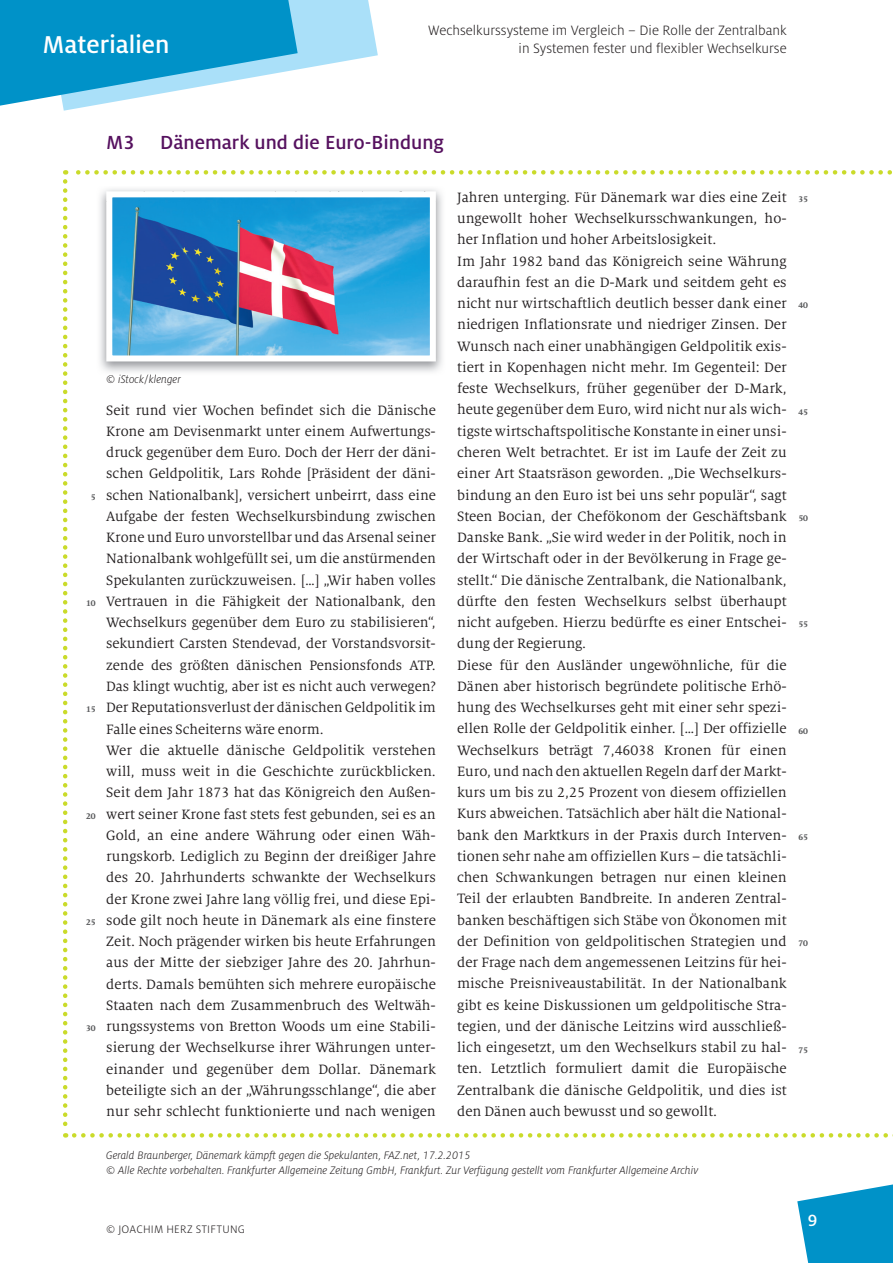
<style>
.page{position:relative;width:893px;height:1263px;background:#fff}
.page>*{position:absolute;margin:0;border:0;box-sizing:border-box;transform-origin:0 0}
.t1{font:500 27px "Milo OT";color:#fff}
.t2{font:500 21px "Milo OT";color:#56115f}
.t3{font:500 18px "Milo OT";color:#fff}
.t4{font:15px/21.3px "Milo Serif OT";color:#231f20}
.t5{font:300 15px/18px "Milo Pro";color:#231f20;text-align:right}
.t6{font:italic 300 12px/15px "Milo Pro";color:#231f20}
.t7{font:300 12px "Milo Pro";letter-spacing:.025em;color:#231f20}
.t8{font:700 9px "Milo Serif OT";color:#57585a}
</style>
<div class="page">
<svg style="left:797px;top:1184px;width:96px;height:79px"></svg>
<svg style="left:0;top:0;width:378px;height:111px"></svg>
<svg style="left:63px;top:181px;width:4px;height:956px"></svg>
<svg style="left:74px;top:1133px;width:819px;height:4px"></svg>
<svg style="left:65px;top:170px;width:827px;height:5px"></svg>
<img style="left:100px;top:189px;width:342px;height:186px">
<img style="left:108px;top:375px;width:48px;height:1px">
<img style="left:113px;top:198px;width:316px;height:156px">
<div style="left:106px;top:191px;width:330px;height:170px;border:6px solid #fff"></div>
<h1 class="t1" style="left:43px;top:30px;width:129px">materialien</h1>
<p class="t5" style="left:428px;top:22px;width:360px">Wechselkurssysteme im Vergleich – Die Rolle der Zentralbank in Systemen fester und flexibler Wechselkurse</p>
<h2 class="t2" style="left:106px;top:131px;width:339px">m3 dänemark und die euro-bindung</h2>
<p class="t8" style="left:91px;top:492px;width:6px">5</p>
<p class="t8" style="left:86px;top:598px;width:11px">10</p>
<p class="t8" style="left:86px;top:705px;width:11px">15</p>
<p class="t8" style="left:86px;top:811px;width:11px">20</p>
<p class="t8" style="left:86px;top:917px;width:11px">25</p>
<p class="t8" style="left:86px;top:1023px;width:11px">30</p>
<p class="t4" style="left:457px;top:187px;width:331px">Jahren unterging. Für Dänemark war dies eine Zeit ungewollt hoher Wechselkursschwankungen, ho&shy;her Inflation und hoher Arbeitslosigkeit.<br>Im Jahr 1982 band das Königreich seine Währung daraufhin fest an die D-Mark und seitdem geht es nicht nur wirtschaftlich deutlich besser dank einer niedrigen Inflationsrate und niedriger Zinsen. Der Wunsch nach einer unabhängigen Geldpolitik exis&shy;tiert in Kopenhagen nicht mehr. Im Gegenteil: Der feste Wechselkurs, früher gegenüber der D-Mark, heute gegenüber dem Euro, wird nicht nur als wich&shy;tigste wirtschaftspolitische Konstante in einer unsi&shy;cheren Welt betrachtet. Er ist im Laufe der Zeit zu einer Art Staatsräson geworden. „Die Wechselkurs&shy;bindung an den Euro ist bei uns sehr populär“, sagt Steen Bocian, der Chefökonom der Geschäftsbank Danske Bank. „Sie wird weder in der Politik, noch in der Wirtschaft oder in der Bevölkerung in Frage ge&shy;stellt.“ Die dänische Zentralbank, die Nationalbank, dürfte den festen Wechselkurs selbst überhaupt nicht aufgeben. Hierzu bedürfte es einer Entschei&shy;dung der Regierung.<br>Diese für den Ausländer ungewöhnliche, für die Dänen aber historisch begründete politische Erhö&shy;hung des Wechselkurses geht mit einer sehr spezi&shy;ellen Rolle der Geldpolitik einher. […] Der offizielle Wechselkurs beträgt 7,46038 Kronen für einen Euro, und nach den aktuellen Regeln darf der Markt&shy;kurs um bis zu 2,25 Prozent von diesem offiziellen Kurs abweichen. Tatsächlich aber hält die National&shy;bank den Marktkurs in der Praxis durch Interven&shy;tionen sehr nahe am offiziellen Kurs – die tatsächli&shy;chen Schwankungen betragen nur einen kleinen Teil der erlaubten Bandbreite. In anderen Zentral&shy;banken beschäftigen sich Stäbe von Ökonomen mit der Definition von geldpolitischen Strategien und der Frage nach dem angemessenen Leitzins für hei&shy;mische Preisniveaustabilität. In der Nationalbank gibt es keine Diskussionen um geldpolitische Stra&shy;tegien, und der dänische Leitzins wird ausschließ&shy;lich eingesetzt, um den Wechselkurs stabil zu hal&shy;ten. Letztlich formuliert damit die Europäische Zentralbank die dänische Geldpolitik, und dies ist den Dänen auch bewusst und so gewollt.</p>
<p class="t6" style="left:106px;top:1148px;width:593px">Gerald Braunberger, Dänemark kämpft gegen die Spekulanten, FAZ.net, 17.2.2015<br>© Alle Rechte vorbehalten. Frankfurter Allgemeine Zeitung GmbH, Frankfurt. Zur Verfügung gestellt vom Frankfurter Allgemeine Archiv</p>
<p class="t6" style="left:106px;top:372px;width:76px">© iStock / klenger</p>
<p class="t4" style="left:106px;top:400px;width:331px">Seit rund vier Wochen befindet sich die Dänische Krone am Devisenmarkt unter einem Aufwertungs&shy;druck gegenüber dem Euro. Doch der Herr der däni&shy;schen Geldpolitik, Lars Rohde [Präsident der däni&shy;schen Nationalbank], versichert unbeirrt, dass eine Auf gabe der festen Wechselkursbindung zwischen Krone und Euro unvorstellbar und das Arsenal seiner Nationalbank wohlgefüllt sei, um die anstürmenden Spekulanten zurückzuweisen. […] „Wir haben volles Vertrauen in die Fähigkeit der Nationalbank, den Wechselkurs gegenüber dem Euro zu stabilisieren“, sekundiert Carsten Stendevad, der Vorstandsvorsit&shy;zende des größten dänischen Pensionsfonds ATP.<br>Das klingt wuchtig, aber ist es nicht auch verwegen?<br>Der Reputationsverlust der dänischen Geldpolitik im Falle eines Scheiterns wäre enorm.<br>Wer die aktuelle dänische Geldpolitik verstehen will, muss weit in die Geschichte zurückblicken.<br>Seit dem Jahr 1873 hat das Königreich den Außen&shy;wert seiner Krone fast stets fest gebunden, sei es an Gold, an eine andere Währung oder einen Wäh&shy;rungskorb. Lediglich zu Beginn der dreißiger Jahre des 20. Jahrhunderts schwankte der Wechselkurs der Krone zwei Jahre lang völlig frei, und diese Epi&shy;sode gilt noch heute in Dänemark als eine finstere Zeit. Noch prägender wirken bis heute Erfahrungen aus der Mitte der siebziger Jahre des 20. Jahrhun&shy;derts. Damals bemühten sich mehrere europäische Staaten nach dem Zusammenbruch des Weltwäh&shy;rungssystems von Bretton Woods um eine Stabili&shy;sierung der Wechselkurse ihrer Währungen unter&shy;einander und gegenüber dem Dollar. Dänemark beteiligte sich an der „Währungsschlange“, die aber nur sehr schlecht funktionierte und nach wenigen</p>
<p class="t8" style="left:798px;top:194px;width:11px">35</p>
<p class="t8" style="left:798px;top:301px;width:11px">40</p>
<p class="t8" style="left:798px;top:407px;width:11px">45</p>
<p class="t8" style="left:798px;top:513px;width:11px">50</p>
<p class="t8" style="left:798px;top:620px;width:11px">55</p>
<p class="t8" style="left:798px;top:726px;width:11px">60</p>
<p class="t8" style="left:798px;top:832px;width:11px">65</p>
<p class="t8" style="left:798px;top:938px;width:11px">70</p>
<p class="t8" style="left:798px;top:1045px;width:11px">75</p>
<p class="t7" style="left:106px;top:1223px;width:140px">© JOACHIM HERZ STIFTUNG</p>
<p class="t3" style="left:808px;top:1211px;width:11px">9</p>
</div>
